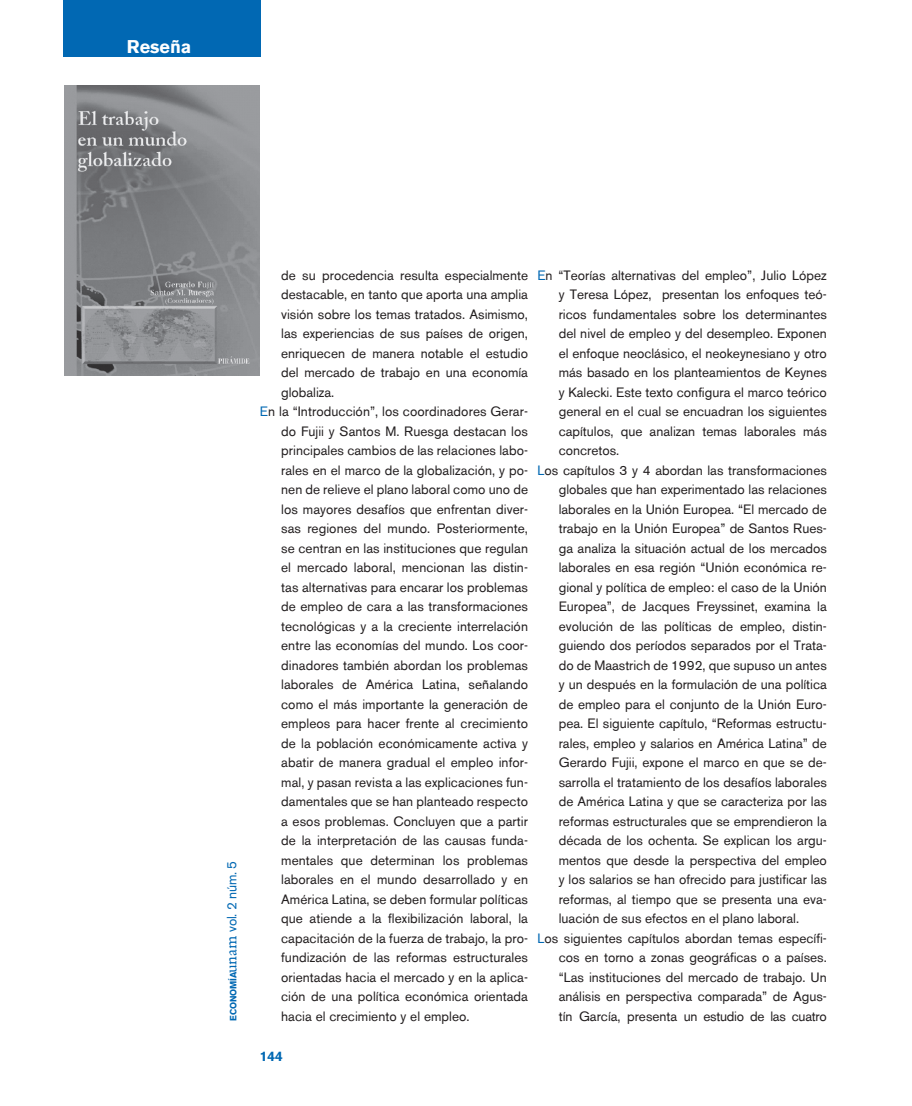
<style>
.page{position:relative;width:912px;height:1106px;background:#fff}
.page>*{position:absolute;margin:0;border:0;box-sizing:border-box;transform-origin:0 0}
.t1{font:700 18px "Akzidenz Grotesk BE";color:#fff}
.t2{font:13.5px "Akzidenz Grotesk BE";color:#231f20}
.t3{font:13.5px "Akzidenz Grotesk BE";letter-spacing:-.02em;color:#231f20}
.t4{font:13.5px "Akzidenz Grotesk BE";letter-spacing:-.01em;color:#0168b3}
.t5{font:700 13.5px "Akzidenz Grotesk BE";color:#0168b3}
.s1{font-weight:700;font-size:8.85px}
.s2{font-family:"Garamond";font-size:16.05px}
.s3{color:#0168b3}
</style>
<div class="page">
<div style="left:63px;top:0;width:197px;height:57px;background:#0168b3"></div>
<img style="left:65px;top:85px;width:195px;height:290px">
<h1 class="t1" style="left:127px;top:37px;width:66px">Reseña</h1>
<p class="t4" style="left:223px;top:1020px;width:162px;rotate:-90deg"><span class="s1">ECONOMÍA</span><span class="s2">unam</span> vol. 2 núm. 5</p>
<p class="t2" style="left:281px;top:267px;width:248px">de su procedencia resulta especialmente</p>
<p class="t2" style="left:281px;top:286px;width:248px">destacable, en tanto que aporta una amplia</p>
<p class="t2" style="left:281px;top:306px;width:248px">visión sobre los temas tratados. Asimismo,</p>
<p class="t2" style="left:281px;top:325px;width:248px">las experiencias de sus países de origen,</p>
<p class="t2" style="left:281px;top:345px;width:248px">enriquecen de manera notable el estudio</p>
<p class="t2" style="left:281px;top:364px;width:248px">del mercado de trabajo en una economía</p>
<p class="t2" style="left:281px;top:384px;width:55px">globaliza.</p>
<p class="t2" style="left:260px;top:403px;width:269px"><span class="s3">E</span>n la “Introducción”, los coordinadores Gerar-</p>
<p class="t2" style="left:281px;top:423px;width:248px">do Fujii y Santos M. Ruesga destacan los</p>
<p class="t2" style="left:281px;top:442px;width:248px">principales cambios de las relaciones labo-</p>
<p class="t2" style="left:281px;top:462px;width:248px">rales en el marco de la globalización, y po-</p>
<p class="t2" style="left:281px;top:481px;width:248px">nen de relieve el plano laboral como uno de</p>
<p class="t2" style="left:281px;top:501px;width:248px">los mayores desafíos que enfrentan diver-</p>
<p class="t2" style="left:281px;top:520px;width:248px">sas regiones del mundo. Posteriormente,</p>
<p class="t2" style="left:281px;top:540px;width:248px">se centran en las instituciones que regulan</p>
<p class="t2" style="left:281px;top:559px;width:248px">el mercado laboral, mencionan las distin-</p>
<p class="t2" style="left:281px;top:579px;width:248px">tas alternativas para encarar los problemas</p>
<p class="t2" style="left:281px;top:598px;width:248px">de empleo de cara a las transformaciones</p>
<p class="t2" style="left:281px;top:618px;width:248px">tecnológicas y a la creciente interrelación</p>
<p class="t2" style="left:281px;top:637px;width:248px">entre las economías del mundo. Los coor-</p>
<p class="t2" style="left:281px;top:657px;width:248px">dinadores también abordan los problemas</p>
<p class="t2" style="left:281px;top:676px;width:248px">laborales de América Latina, señalando</p>
<p class="t2" style="left:281px;top:696px;width:248px">como el más importante la generación de</p>
<p class="t2" style="left:281px;top:715px;width:248px">empleos para hacer frente al crecimiento</p>
<p class="t2" style="left:281px;top:735px;width:248px">de la población económicamente activa y</p>
<p class="t2" style="left:281px;top:754px;width:248px">abatir de manera gradual el empleo infor-</p>
<p class="t2" style="left:281px;top:774px;width:248px">mal, y pasan revista a las explicaciones fun-</p>
<p class="t2" style="left:281px;top:793px;width:248px">damentales que se han planteado respecto</p>
<p class="t2" style="left:281px;top:813px;width:248px">a esos problemas. Concluyen que a partir</p>
<p class="t2" style="left:281px;top:832px;width:248px">de la interpretación de las causas funda-</p>
<p class="t2" style="left:281px;top:852px;width:248px">mentales que determinan los problemas</p>
<p class="t2" style="left:281px;top:871px;width:248px">laborales en el mundo desarrollado y en</p>
<p class="t2" style="left:281px;top:891px;width:248px">América Latina, se deben formular políticas</p>
<p class="t2" style="left:281px;top:910px;width:248px">que atiende a la flexibilización laboral, la</p>
<p class="t2" style="left:281px;top:930px;width:248px">capacitación de la fuerza de trabajo, la pro-</p>
<p class="t2" style="left:281px;top:949px;width:248px">fundización de las reformas estructurales</p>
<p class="t2" style="left:281px;top:969px;width:248px">orientadas hacia el mercado y en la aplica-</p>
<p class="t2" style="left:281px;top:988px;width:248px">ción de una política económica orientada</p>
<p class="t2" style="left:281px;top:1008px;width:190px">hacia el crecimiento y el empleo.</p>
<p class="t2" style="left:537px;top:267px;width:291px"><span class="s3">E</span>n “Teorías alternativas del empleo”, Julio López</p>
<p class="t2" style="left:558px;top:286px;width:269px">y Teresa López, presentan los enfoques teó-</p>
<p class="t2" style="left:558px;top:306px;width:269px">ricos fundamentales sobre los determinantes</p>
<p class="t2" style="left:558px;top:325px;width:269px">del nivel de empleo y del desempleo. Exponen</p>
<p class="t2" style="left:558px;top:345px;width:269px">el enfoque neoclásico, el neokeynesiano y otro</p>
<p class="t2" style="left:558px;top:364px;width:269px">más basado en los planteamientos de Keynes</p>
<p class="t2" style="left:558px;top:384px;width:269px">y Kalecki. Este texto configura el marco teórico</p>
<p class="t2" style="left:558px;top:403px;width:269px">general en el cual se encuadran los siguientes</p>
<p class="t2" style="left:558px;top:423px;width:269px">capítulos, que analizan temas laborales más</p>
<p class="t2" style="left:558px;top:442px;width:62px">concretos.</p>
<p class="t2" style="left:537px;top:462px;width:291px"><span class="s3">L</span>os capítulos 3 y 4 abordan las transformaciones</p>
<p class="t2" style="left:558px;top:481px;width:269px">globales que han experimentado las relaciones</p>
<p class="t2" style="left:558px;top:501px;width:269px">laborales en la Unión Europea. “El mercado de</p>
<p class="t2" style="left:558px;top:520px;width:269px">trabajo en la Unión Europea” de Santos Rues-</p>
<p class="t2" style="left:558px;top:540px;width:269px">ga analiza la situación actual de los mercados</p>
<p class="t2" style="left:558px;top:559px;width:269px">laborales en esa región “Unión económica re-</p>
<p class="t2" style="left:558px;top:579px;width:269px">gional y política de empleo: el caso de la Unión</p>
<p class="t2" style="left:558px;top:598px;width:269px">Europea”, de Jacques Freyssinet, examina la</p>
<p class="t2" style="left:558px;top:618px;width:269px">evolución de las políticas de empleo, distin-</p>
<p class="t2" style="left:558px;top:637px;width:269px">guiendo dos períodos separados por el Trata-</p>
<p class="t2" style="left:558px;top:657px;width:269px">do de Maastrich de 1992, que supuso un antes</p>
<p class="t2" style="left:558px;top:676px;width:269px">y un después en la formulación de una política</p>
<p class="t2" style="left:558px;top:696px;width:269px">de empleo para el conjunto de la Unión Euro-</p>
<p class="t2" style="left:558px;top:715px;width:269px">pea. El siguiente capítulo, “Reformas estructu-</p>
<p class="t2" style="left:558px;top:735px;width:269px">rales, empleo y salarios en América Latina” de</p>
<p class="t2" style="left:558px;top:754px;width:269px">Gerardo Fujii, expone el marco en que se de-</p>
<p class="t2" style="left:558px;top:774px;width:269px">sarrolla el tratamiento de los desafíos laborales</p>
<p class="t2" style="left:558px;top:793px;width:269px">de América Latina y que se caracteriza por las</p>
<p class="t2" style="left:558px;top:813px;width:269px">reformas estructurales que se emprendieron la</p>
<p class="t2" style="left:558px;top:832px;width:269px">década de los ochenta. Se explican los argu-</p>
<p class="t2" style="left:558px;top:852px;width:269px">mentos que desde la perspectiva del empleo</p>
<p class="t2" style="left:558px;top:871px;width:269px">y los salarios se han ofrecido para justificar las</p>
<p class="t2" style="left:558px;top:891px;width:269px">reformas, al tiempo que se presenta una eva-</p>
<p class="t2" style="left:558px;top:910px;width:242px">luación de sus efectos en el plano laboral.</p>
<p class="t2" style="left:537px;top:930px;width:291px"><span class="s3">L</span>os siguientes capítulos abordan temas específi-</p>
<p class="t2" style="left:558px;top:949px;width:269px">cos en torno a zonas geográficas o a países.</p>
<p class="t2" style="left:558px;top:969px;width:269px">“Las instituciones del mercado de trabajo. Un</p>
<p class="t2" style="left:558px;top:988px;width:269px">análisis en perspectiva comparada” de Agus-</p>
<p class="t3" style="left:558px;top:1008px;width:269px">tín García, presenta un estudio de las cuatro</p>
<p class="t5" style="left:260px;top:1048px;width:24px">144</p>
</div>
